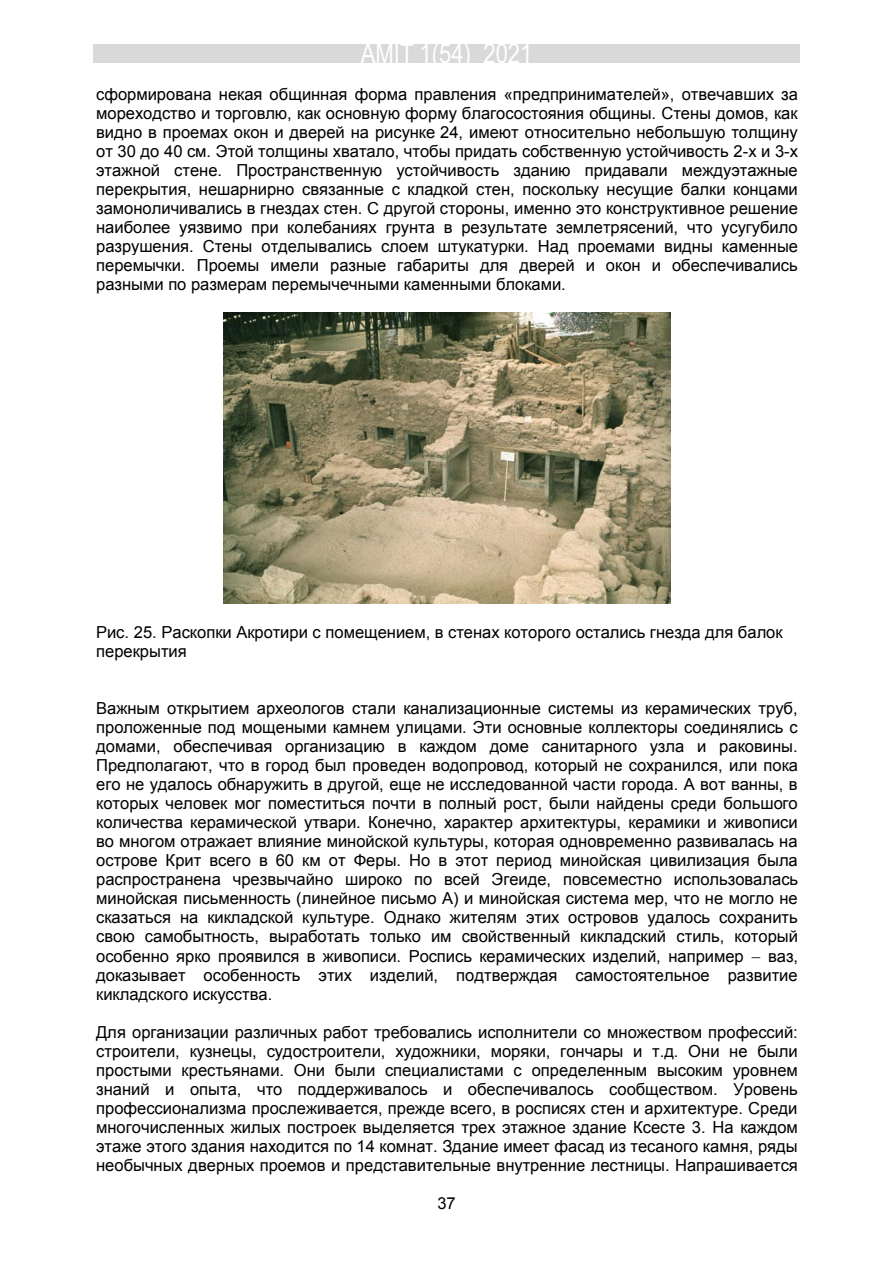
<style>
.page{position:relative;width:893px;height:1263px;background:#fff}
.page>*{position:absolute;margin:0;border:0;box-sizing:border-box;transform-origin:0 0}
.t1{font:27px "Arial Narrow";color:#fff}
.t2{font:16.5px/19px "Arial";color:#000;text-align:justify}
.t3{font:16.5px "Arial";color:#000}
.s1{font-style:inherit}
</style>
<div class="page">
<div style="left:93px;top:44px;width:707px;height:19px;background:#d9d9d9"></div>
<img style="left:224px;top:313px;width:446px;height:291px">
<h1 class="t1" style="left:361px;top:34px;width:173px">AMIT 1(54) 2021</h1>
<p class="t2" style="left:96px;top:85px;width:703px">сформирована некая общинная форма правления «предпринимателей», отвечавших за мореходство и торговлю, как основную форму благосостояния общины. Стены домов, как видно в проемах окон и дверей на рисунке 24, имеют относительно небольшую толщину от 30 до 40 см. Этой толщины хватало, чтобы придать собственную устойчивость 2<span class="s1">-</span>х и 3<span class="s1">-</span>х этажной стене. Пространственную устойчивость зданию придавали междуэтажные перекрытия, нешарнирно связанные с кладкой стен, поскольку несущие балки концами замоноличивались в гнездах стен. С другой стороны<span class="s1">,</span> именно это конструктивное решение наиболее уязвимо при колебаниях грунта в результате землетрясений, что усугубило разрушения. Стены отделывались слоем штукатурки. Над проемами видны каменные перемычки. Проемы имели разные габариты для дверей и окон и обеспечивались разными по размерам перемычечными каменными блоками.</p>
<p class="t2" style="left:96px;top:623px;width:688px">Рис. 25<span class="s1">.</span> Раскопки Акротири с помещением, в стенах которого остались гнезда для балок перекрытия</p>
<p class="t2" style="left:96px;top:699px;width:703px">Важным открытием археологов стали канализационные системы из керамических труб, проложенные под мощеными камнем улицами. Эти основные коллекторы соединялись с домами, обеспечивая организацию в каждом доме санитарного узла и раковины.<br>Предполагают, что в город был проведен водопровод, который не сохранился<span class="s1">,</span> или пока его не удалось обнаружить в другой, еще не исследованной части города. А вот ванны, в которых человек мог поместиться почти в полный рост, были найдены среди большого количества керамической утвари. Конечно, характер архитектуры, керамики и живописи во многом отражает влияние минойской культуры, которая одновременно развивалась на острове Крит всего в 60 км от Феры. Но в этот период минойская цивилизация была распространена чрезвычайно широко по всей Эгеиде, повсеместно использовалась минойская письменность (линейное письмо А) и минойская система мер, что не могло не сказаться на кикладской культуре. Однако жителям этих островов удалось сохранить свою самобытность, выработать только им свойственный кикладский стиль, который особенно ярко проявился в живописи. Роспись керамических изделий, например</p>
<p class="t2" style="left:96px;top:947px;width:703px;text-indent:672px">ваз, доказывает особенность этих изделий, подтверждая самостоятельное развитие кикладского искусства.</p>
<p class="t2" style="left:96px;top:1023px;width:703px">Для организации различных работ требовались исполнители со множеством профессий: строители, кузнецы, судостроители, художники, моряки, гончары и т.д. Они не были простыми крестьянами. Они были специалистами с определенным высоким уровнем знаний и опыта, что поддерживалось и обеспечивалось сообществом. Уровень профессионализма прослеживается, прежде всего, в росписях стен и архитектуре. Среди многочисленных жилых построек выделяется трех этажное здание Ксесте 3. На каждом этаже этого здания находится по 14 комнат. Здание имеет фасад из тесаного камня, ряды необычных дверных проемов и представительные внутренние лестницы. Напрашивается</p>
<p class="t3" style="left:437px;top:1192px;width:20px">37</p>
</div>
